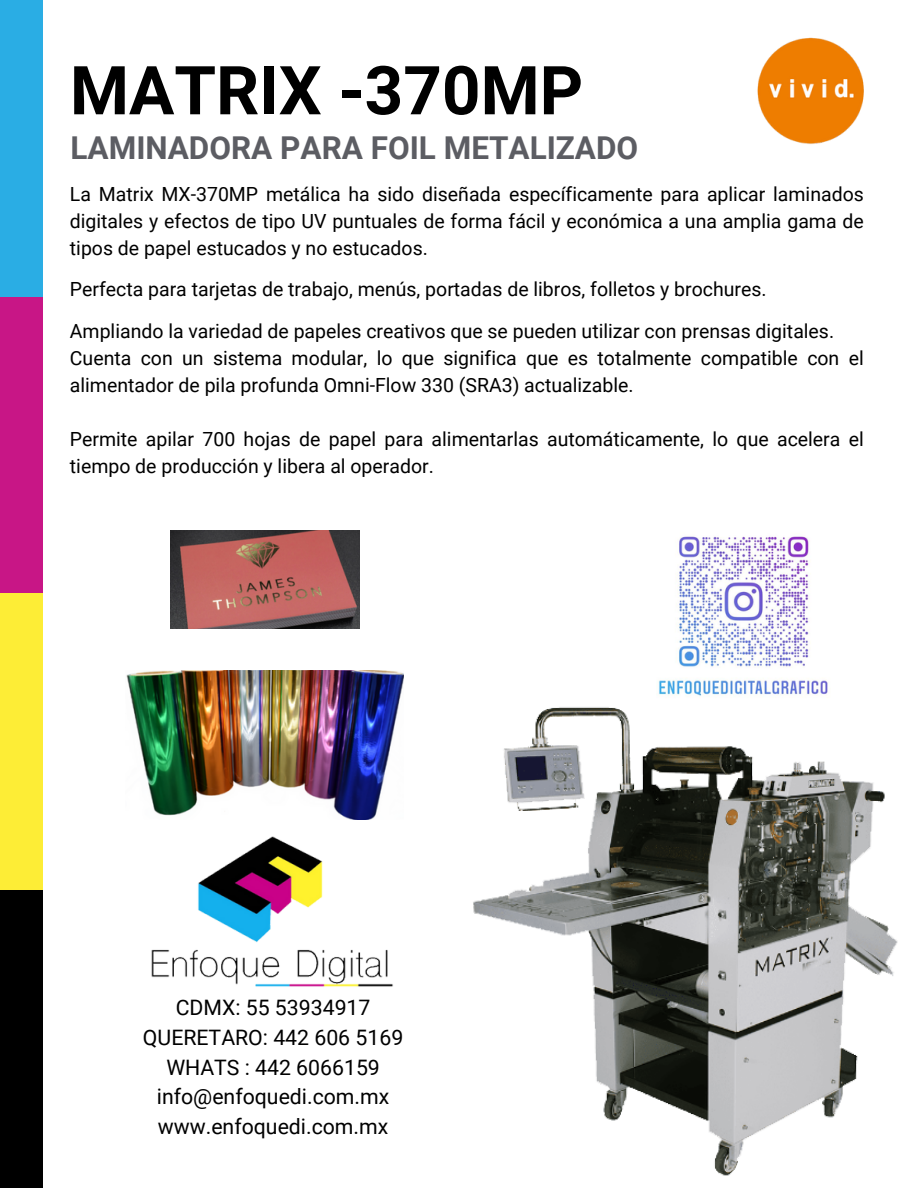
<style>
.page{position:relative;width:918px;height:1188px;background:#fff}
.page>*{position:absolute;margin:0;border:0;box-sizing:border-box;transform-origin:0 0}
.t1{font:700 67.5px "Roboto";color:#000}
.t2{font:700 31.5px "Roboto";color:#5c5d63}
.t3{font:21.3px "Roboto";color:#000}
.t4{font:19.5px/27.2px "Roboto";color:#000}
</style>
<div class="page">
<div style="left:0;top:0;width:43px;height:297px;background:#2aade4"></div>
<div style="left:0;top:297px;width:43px;height:297px;background:#c81686"></div>
<div style="left:0;top:594px;width:43px;height:297px;background:#fded36"></div>
<div style="left:0;top:891px;width:43px;height:297px;background:#000"></div>
<img style="left:757px;top:37px;width:106px;height:108px">
<img style="left:151px;top:836px;width:242px;height:151px">
<img style="left:658px;top:536px;width:170px;height:160px">
<img style="left:473px;top:707px;width:425px;height:469px">
<img style="left:170px;top:531px;width:189px;height:98px">
<img style="left:126px;top:671px;width:277px;height:148px">
<p class="t1" style="left:70px;top:52px;width:515px">MATRIX -370MP</p>
<p class="t2" style="left:71px;top:130px;width:569px">LAMINADORA PARA FOIL METALIZADO</p>
<p class="t4" style="left:70px;top:181px;width:795px;text-align:justify">La Matrix MX-370MP metálica ha sido diseñada específicamente para aplicar laminados digitales y efectos de tipo UV puntuales de forma fácil y económica a una amplia gama de tipos de papel estucados y no estucados.</p>
<p class="t4" style="left:70px;top:276px;width:698px">Perfecta para tarjetas de trabajo, menús, portadas de libros, folletos y brochures.</p>
<p class="t4" style="left:70px;top:317px;width:766px">Ampliando la variedad de papeles creativos que se pueden utilizar con prensas digitales.</p>
<p class="t4" style="left:70px;top:344px;width:795px">Cuenta con un sistema modular, lo que significa que es totalmente compatible con el alimentador de pila profunda Omni-Flow 330 (SRA3) actualizable.</p>
<p class="t4" style="left:70px;top:426px;width:795px">Permite apilar 700 hojas de papel para alimentarlas automáticamente, lo que acelera el tiempo de producción y libera al operador.</p>
<h2 class="t3" style="left:176px;top:996px;width:196px">CDMX: 55 53934917</h2>
<p class="t3" style="left:143px;top:1025px;width:262px">QUERETARO: 442 606 5169</p>
<p class="t3" style="left:166px;top:1055px;width:215px">WHATS : 442 6066159</p>
<p class="t3" style="left:157px;top:1084px;width:234px">info@enfoquedi.com.mx</p>
<p class="t3" style="left:158px;top:1114px;width:232px">www.enfoquedi.com.mx</p>
</div>
